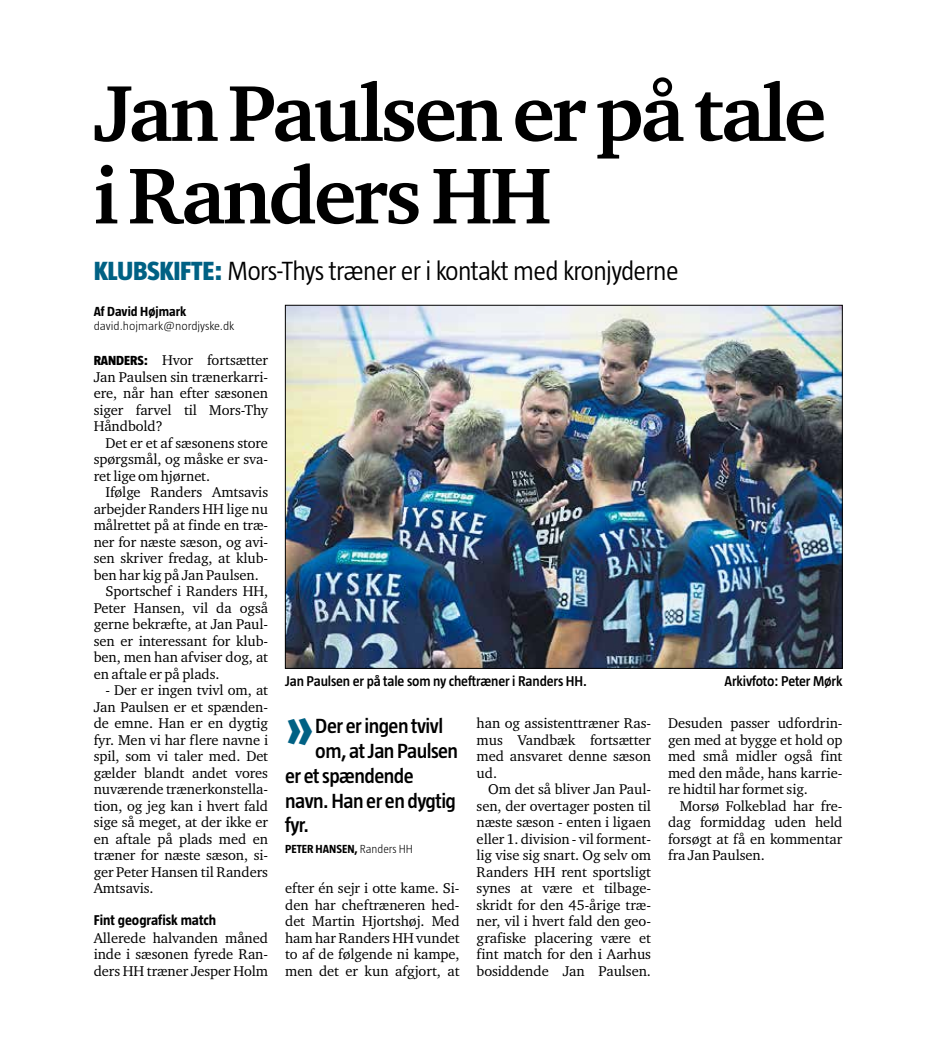
<style>
.page{position:relative;width:936px;height:1063px;background:#fff}
.page>*{position:absolute;margin:0;border:0;box-sizing:border-box;transform-origin:0 0}
.t1{font:700 81px/82.5px "Charter ITC Std";letter-spacing:-.035em;color:#000}
.t2{font:800 54.45px "Taz";color:#006184;scale:.91 1}
.t3{font:300 27px "Taz";letter-spacing:-.025em;color:#000}
.t4{font:600 21px "Taz";letter-spacing:-.025em;color:#000}
.t5{font:14.55px/16.5px "Charter ITC Std";letter-spacing:-.005em;color:#000;text-align:justify}
.t6{font:600 14.55px "Taz";letter-spacing:-.01em;color:#000}
.t7{font:700 14.55px "Taz";color:#000}
.t8{font:700 13.5px "Taz";color:#000}
.t9{font:300 12px "Taz";color:#000;scale:1.06 1}
.t10{font:700 12px "Taz";color:#000}
.s1{font-weight:800;color:#006184}
.s2{font-family:"Taz";font-weight:800;font-size:13.5px}
.s3{font-weight:300}
</style>
<div class="page">
<img style="left:287px;top:307px;width:553px;height:360px">
<h1 class="t1" style="left:94px;top:71px;width:734px">Jan Paulsen er på tale i Randers HH</h1>
<h3 class="t3" style="left:94px;top:256px;width:586px"><span class="s1">KLUBSKIFTE:</span> Mors-Thys træner er i kontakt med kronjyderne</h3>
<p class="t8" style="left:94px;top:304px;width:94px">Af David Højmark</p>
<p class="t9" style="left:94px;top:319px;width:134px">david.hojmark@nordjyske.dk</p>
<p class="t5" style="left:94px;top:352px;width:176px"><span class="s2">RANDERS:</span> Hvor fortsætter Jan Paulsen sin trænerkarri&shy;ere, når han efter sæsonen siger farvel til Mors-Thy Håndbold?</p>
<p class="t5" style="left:94px;top:434px;width:176px;text-indent:12px">Det er et af sæsonens store spørgsmål, og måske er sva&shy;ret lige om hjørnet.</p>
<p class="t5" style="left:105px;top:484px;width:164px">Ifølge Randers Amtsavis</p>
<p class="t5" style="left:94px;top:500px;width:176px">arbejder Randers HH lige nu</p>
<p class="t5" style="left:94px;top:517px;width:176px">målrettet på at finde en træ-</p>
<p class="t5" style="left:94px;top:533px;width:176px">ner for næste sæson, og avi-</p>
<p class="t5" style="left:94px;top:550px;width:176px">sen skriver fredag, at klub-</p>
<p class="t5" style="left:94px;top:566px;width:166px">ben har kig på Jan Paulsen.</p>
<p class="t5" style="left:105px;top:583px;width:164px">Sportschef i Randers HH,</p>
<p class="t5" style="left:94px;top:599px;width:176px">Peter Hansen, vil da også</p>
<p class="t5" style="left:94px;top:616px;width:176px">gerne bekræfte, at Jan Paul-</p>
<p class="t5" style="left:94px;top:632px;width:176px">sen er interessant for klub-</p>
<p class="t5" style="left:94px;top:649px;width:176px">ben, men han afviser dog, at</p>
<p class="t5" style="left:94px;top:665px;width:127px">en aftale er på plads.</p>
<p class="t5" style="left:94px;top:682px;width:176px;text-indent:12px">- Der er ingen tvivl om, at Jan Paulsen er et spænden&shy;de emne. Han er en dygtig fyr. Men vi har flere navne i spil, som vi taler med. Det gælder blandt andet vores nuværende trænerkonstella&shy;tion, og jeg kan i hvert fald sige så meget, at der ikke er en aftale på plads med en træner for næste sæson, si&shy;ger Peter Hansen til Randers Amtsavis.</p>
<p class="t7" style="left:94px;top:912px;width:124px">Fint geografisk match</p>
<p class="t5" style="left:94px;top:929px;width:176px">Allerede halvanden måned inde i sæsonen fyrede Ran&shy;ders HH træner Jesper Holm</p>
<p class="t6" style="left:285px;top:673px;width:303px">Jan Paulsen er på tale som ny cheftræner i Randers HH.</p>
<p class="t6" style="left:724px;top:673px;width:119px">Arkivfoto: Peter Mørk</p>
<h2 class="t2" style="left:285px;top:699px;width:33px">»</h2>
<h3 class="t4" style="left:315px;top:714px;width:129px">Der er ingen tvivl</h3>
<h3 class="t4" style="left:315px;top:739px;width:144px">om, at Jan Paulsen</h3>
<h3 class="t4" style="left:285px;top:764px;width:130px">er et spændende</h3>
<h3 class="t4" style="left:285px;top:789px;width:172px">navn. Han er en dygtig</h3>
<h3 class="t4" style="left:285px;top:813px;width:25px">fyr.</h3>
<p class="t10" style="left:285px;top:842px;width:129px">PETER HANSEN, <span class="s3">Randers HH</span></p>
<p class="t5" style="left:668px;top:715px;width:176px">Desuden passer udfordrin&shy;gen med at bygge et hold op med små midler også fint med den måde, hans karrie&shy;re hidtil har formet sig.</p>
<p class="t5" style="left:668px;top:797px;width:176px;text-indent:12px">Morsø Folkeblad har fre&shy;dag formiddag uden held forsøgt at få en kommentar fra Jan Paulsen.</p>
<p class="t5" style="left:476px;top:715px;width:176px">han og assistenttræner Ras&shy;mus Vandbæk fortsætter med ansvaret denne sæson ud.</p>
<p class="t5" style="left:476px;top:781px;width:176px;text-indent:12px">Om det så bliver Jan Paul&shy;sen, der overtager posten til næste sæson - enten i ligaen eller 1. division - vil forment&shy;lig vise sig snart. Og selv om Randers HH rent sportsligt synes at være et tilbage&shy;skridt for den 45-årige træ&shy;ner, vil i hvert fald den geo&shy;grafiske placering være et fint match for den i Aarhus bosiddende Jan Paulsen.</p>
<p class="t5" style="left:285px;top:880px;width:176px">efter én sejr i otte kame. Si&shy;den har cheftræneren hed&shy;det Martin Hjortshøj. Med ham har Randers HH vundet to af de følgende ni kampe, men det er kun afgjort, at</p>
</div>
